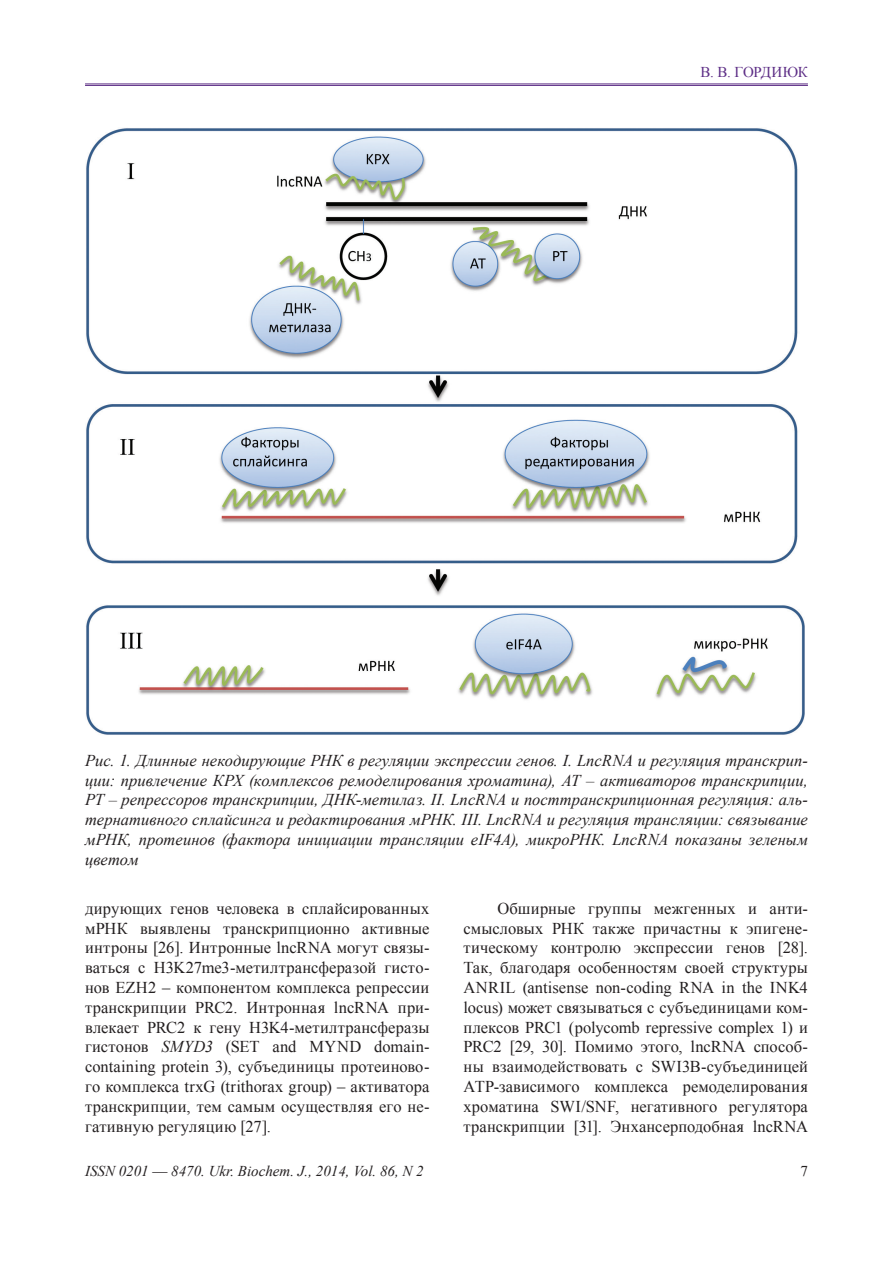
<style>
.page{position:relative;width:893px;height:1263px;background:#fff}
.page>*{position:absolute;margin:0;border:0;box-sizing:border-box;transform-origin:0 0}
.t1{font:16.5px/19.8px "Times New Roman";letter-spacing:.005em;color:#231f20;text-align:justify}
.t2{font:italic 16.5px/19.8px "Times New Roman";letter-spacing:.005em;color:#231f20;text-align:justify}
.t3{font:italic 15px "Times New Roman";color:#231f20}
.t4{font:15px "Times New Roman";color:#5d2e86}
.t5{font:15px "Times New Roman";color:#231f20}
.s1{font-style:italic}
.s2{font-style:normal}
</style>
<div class="page">
<hr style="left:85px;top:84px;width:723px;height:1px;background:#5d2e86">
<hr style="left:85px;top:85px;width:723px;height:1px;background:#5d2e86">
<img style="left:86px;top:128px;width:719px;height:607px">
<p class="t4" style="left:700px;top:62px;width:53px">в. в. горд</p>
<p class="t4" style="left:772px;top:62px;width:35px">июк</p>
<p class="t2" style="left:85px;top:750px;width:724px">Рис. 1. Длинные некодирующие РНК в регуляции экспрессии генов. I. LncRNA и регуляция транскрип&shy;ции: привлечение КРХ (комплексов ремоделирования хроматина), АТ – активаторов транскрипции, РТ – репрессоров транскрипции, ДНК-метилаз. II. LncRNA и посттранскрипционная регуляция: аль&shy;тернативного сплайсинга и редактирования мРНК. III. LncRNA и регуляция трансляции: связывание мРНК, протеинов (фактора инициации трансляции eIF4A), микроРНК. LncRNA показаны зеленым цветом</p>
<p class="t1" style="left:463px;top:898px;width:346px;text-indent:34px">Обширные группы межгенных и анти&shy;смысловых РНК также причастны к эпигене&shy;тическому контролю экспрессии генов [28].<br>Так, благодаря особенностям своей структуры ANRIL (antisense non-coding RNA in the INK4 locus) может связываться с субъединицами ком&shy;плексов PRC1 (polycomb repressive complex 1) и PRC2 [29, 30]. Помимо этого, lncRNA способ&shy;ны взаимодействовать с SWI3B-субъединицей АТР-зависимого комплекса ремоделирования хроматина SWI/SNF, негативного регулятора транскрипции [31]. Энхансерподобная lncRNA</p>
<p class="t1" style="left:85px;top:898px;width:346px">дирующих генов человека в сплайсированных мРНК выявлены транскрипционно активные интроны [26]. Интронные lncRNA могут связы&shy;ваться с H3K27me3-метилтрансферазой гисто&shy;нов EZH2 – компонентом комплекса репрессии транскрипции PRC2. Интронная lncRNA при&shy;влекает PRC2 к гену H3K4-метилтрансферазы гистонов <span class="s1">SMYD3</span> (SET and MYND domain&shy;containing protein 3), субъединицы протеиново&shy;го комплекса trxG (trithorax group) – активатора транскрипции, тем самым осуществляя его не&shy;гативную регуляцию [27].</p>
<p class="t3" style="left:85px;top:1160px;width:340px">ISSN 0201 <span class="s2">—</span> 8470. Ukr. Biochem. J., 2014, Vol. 86, N 2</p>
<p class="t5" style="left:800px;top:1160px;width:9px">7</p>
</div>
